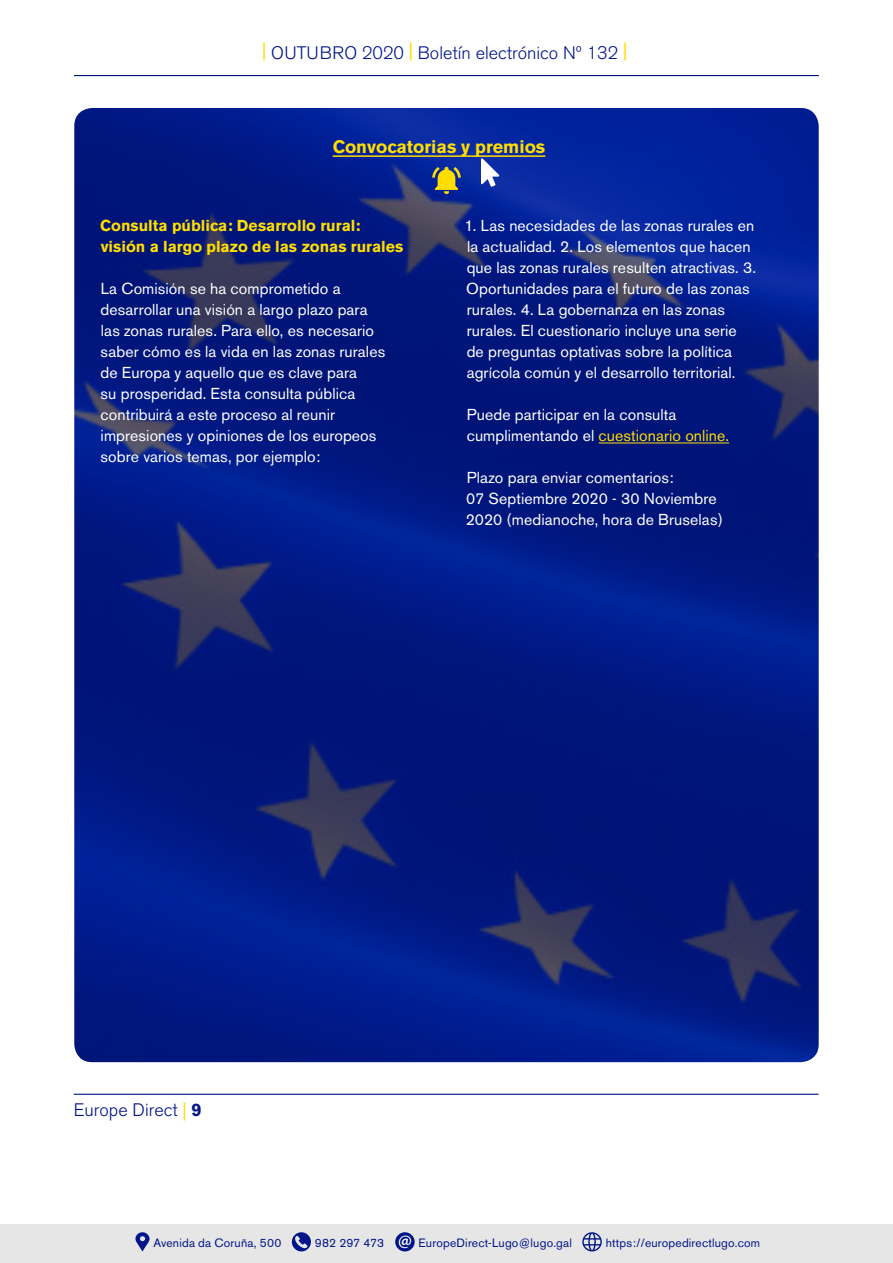
<style>
.page{position:relative;width:893px;height:1263px;background:#fff}
.page>*{position:absolute;margin:0;border:0;box-sizing:border-box;transform-origin:0 0}
.t1{font:300 18px "Akzidenz Grotesk BE";color:#001589}
.t2{font:700 18px "Akzidenz Grotesk BE";color:#fd0}
.t3{font:15.75px/21px "Akzidenz Grotesk BE";letter-spacing:.005em;color:#fff}
.t4{font:700 15.75px/21px "Akzidenz Grotesk BE";color:#fd0}
.t5{font:12px "Akzidenz Grotesk BE";letter-spacing:.015em;color:#001589}
.s1{color:#fd0}
.s2{font-weight:400;color:#fd0}
.s3{font-weight:700}
</style>
<div class="page">
<hr style="left:74px;top:1094px;width:745px;height:1px;background:#001589">
<hr style="left:74px;top:75px;width:745px;height:1px;background:#001589">
<div style="left:0;top:1224px;width:893px;height:39px;background:#e6e6e6"></div>
<svg style="left:135px;top:1232px;width:15px;height:19px"></svg>
<svg style="left:292px;top:1232px;width:19px;height:19px"></svg>
<svg style="left:295px;top:1236px;width:13px;height:12px"></svg>
<svg style="left:395px;top:1232px;width:20px;height:19px"></svg>
<svg style="left:399px;top:1235px;width:12px;height:13px"></svg>
<svg style="left:582px;top:1232px;width:20px;height:19px"></svg>
<img style="left:74px;top:108px;width:745px;height:954px">
<svg style="left:432px;top:167px;width:29px;height:27px"></svg>
<hr style="left:333px;top:155px;width:212px;height:2px;background:#fd0">
<svg style="left:481px;top:158px;width:18px;height:29px"></svg>
<hr style="left:599px;top:443px;width:130px;height:1px;background:#fd0">
<p class="t1" style="left:262px;top:43px;width:366px"><sup>|</sup> OUTUBRO 2020 <sup>|</sup> Boletín electrónico Nº 132 <sup>|</sup></p>
<p class="t2" style="left:333px;top:136px;width:214px">Convocatorias y premios</p>
<p class="t4" style="left:100px;top:215px;width:305px">Consulta pública: Desarrollo rural: visión a largo plazo de las zonas rurales</p>
<p class="t3" style="left:101px;top:278px;width:286px">La Comisión se ha comprometido a desarrollar una visión a largo plazo para las zonas rurales. Para ello, es necesario saber cómo es la vida en las zonas rurales de Europa y aquello que es clave para<br>su prosperidad. Esta consulta pública contribuirá a este proceso al reunir impresiones y opiniones de los europeos sobre varios temas, por ejemplo:</p>
<p class="t3" style="left:465px;top:215px;width:293px">1. Las necesidades de las zonas rurales en la actualidad. 2. Los elementos que hacen que las zonas rurales resulten atractivas. 3.<br>Oportunidades para el futuro de las zonas rurales. 4. La gobernanza en las zonas rurales. El cuestionario incluye una serie<br>de preguntas optativas sobre la política agrícola común y el desarrollo territorial.</p>
<p class="t3" style="left:467px;top:404px;width:264px">Puede participar en la consulta cumplimentando el <span class="s1">cuestionario online.</span></p>
<p class="t3" style="left:466px;top:467px;width:259px">Plazo para enviar comentarios:<br>07 Septiembre 2020 - 30 Noviembre<br>2020 (medianoche, hora de Bruselas)</p>
<p class="t1" style="left:74px;top:1100px;width:129px">Europe Direct <span class="s2">|</span> <span class="s3">9</span></p>
<p class="t5" style="left:153px;top:1236px;width:129px">Avenida da Coruña, 500</p>
<p class="t5" style="left:315px;top:1236px;width:71px">982 297 473</p>
<p class="t5" style="left:419px;top:1236px;width:155px">EuropeDirect-Lugo@lugo.gal</p>
<p class="t5" style="left:606px;top:1236px;width:156px">https://europedirectlugo.com</p>
</div>
